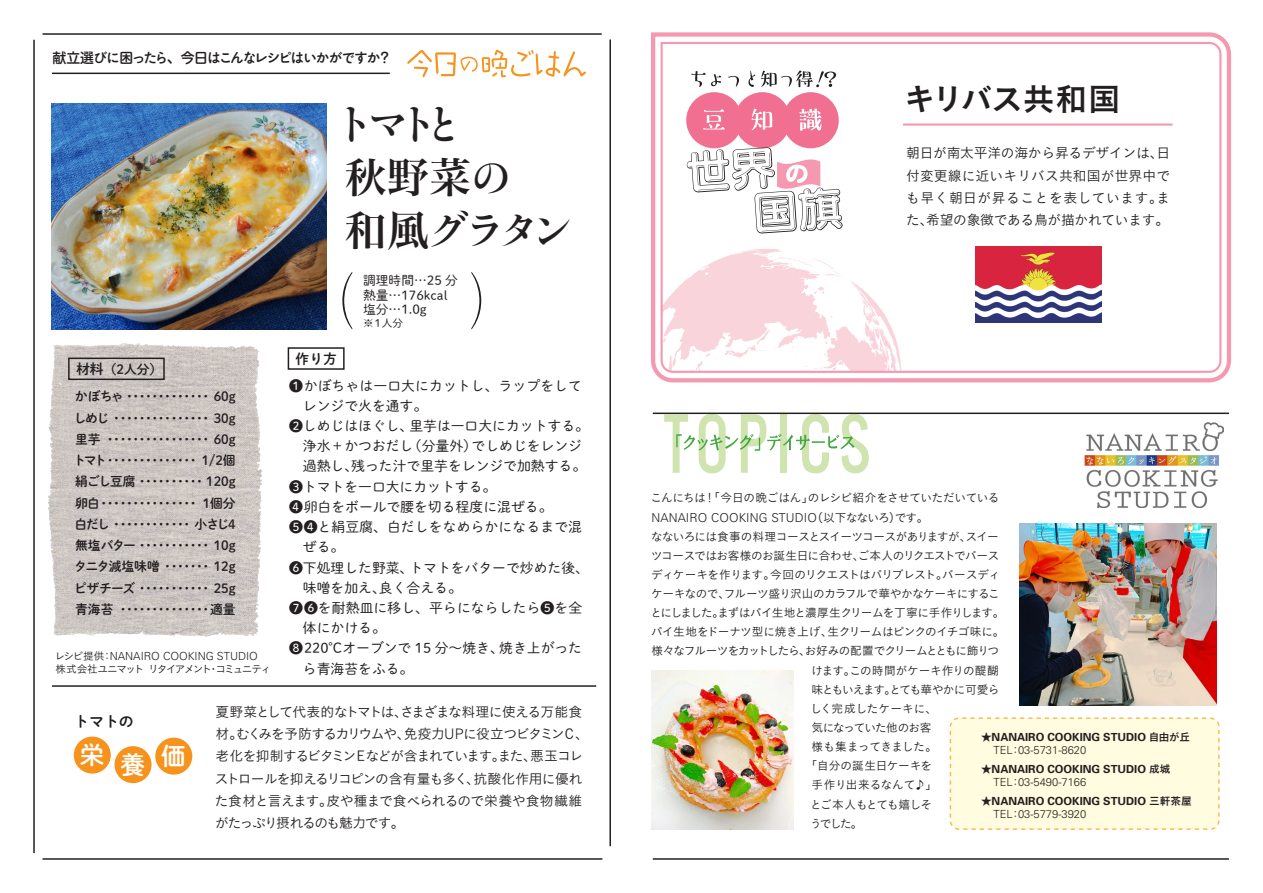
<style>
.page{position:relative;width:1263px;height:893px;background:#fff}
.page>*{position:absolute;margin:0;border:0;box-sizing:border-box;transform-origin:0 0}
.t1{font:41.4px "Ryumin Std Bold KO";letter-spacing:-.195em;color:#231f20}
.t2{font:41.4px "Hira Min Std N W6";color:#231f20}
.t3{font:31.95px "Koburina Go Std W6";letter-spacing:-.025em;color:#231f20}
.t4{font:24.45px "Shuei M Go Std B";color:#fff}
.t5{font:14.85px "Shuei M Go Std B";color:#231f20}
.t6{font:13.8px "Shuei M Go Std L";color:#231f20}
.t7{font:13.8px/22.4px "Koburina Go Std W3";letter-spacing:-.08em;color:#231f20}
.t8{font:13.8px/22.4px "Koburina Go Std W3";letter-spacing:-.05em;color:#231f20;text-align:justify}
.t9{font:500 13.8px "Maru Anti Std";letter-spacing:-.105em;color:#231f20}
.t10{font:13.8px "Shuei M Go Std B";color:#231f20}
.t11{font:12.75px/21.3px "Shuei M Go Std B";color:#231f20}
.t12{font:12.75px/14.9px "Shuei M Go Std L";color:#231f20}
.t13{font:300 12.3px "Univers";letter-spacing:.01em;color:#231f20}
.t14{font:11.7px "Koburina Go Std W3";letter-spacing:-.05em;color:#231f20}
.t15{font:11.7px "Koburina Go Std W3";letter-spacing:-.09em;color:#231f20}
.t16{font:11.7px "Koburina Go Std W3";letter-spacing:-.08em;color:#231f20}
.t17{font:11.7px "Koburina Go Std W3";letter-spacing:-.02em;color:#231f20}
.t18{font:11.7px "Koburina Go Std W3";letter-spacing:-.015em;color:#231f20}
.t19{font:11.7px "Koburina Go Std W3";letter-spacing:-.025em;color:#231f20}
.t20{font:700 11.1px/13.4px "Univers";color:#231f20}
.t21{font:300 11.1px "Univers";color:#231f20}
.t22{font:10.65px "Koburina Go Std W3";letter-spacing:-.13em;color:#231f20}
.t23{font:10.65px "Shuei M Go Std L";color:#231f20}
.s1{font-family:"Shin M Go Pr 6 N"}
.s2{font-family:"Ryumin Std Bold KO"}
.s3{font-family:"Hira Min Std N W6"}
.s4{font-size:13.8px}
.s5{font-family:"Koburina Go Std W3";font-weight:400;font-size:10.65px}
.s6{font-family:"Univers";font-weight:300;font-size:14.55px}
.s7{font-family:"Koburina Go Std W3";font-weight:400;font-size:11.7px}
.s8{font-family:"Koburina Go Std W6";font-weight:400;font-size:10.65px}
.s9{font-weight:300}
</style>
<div class="page">
<hr style="left:43px;top:33px;width:559px;height:2px;background:#231f20">
<hr style="left:609px;top:39px;width:2px;height:807px;background:#231f20">
<hr style="left:43px;top:858px;width:559px;height:2px;background:#231f20">
<hr style="left:33px;top:40px;width:2px;height:813px;background:#231f20">
<hr style="left:52px;top:73px;width:338px;height:1px;background:#231f20">
<hr style="left:653px;top:858px;width:576px;height:2px;background:#231f20">
<svg style="left:407px;top:50px;width:179px;height:27px"></svg>
<img style="left:51px;top:103px;width:276px;height:227px">
<svg style="left:342px;top:272px;width:10px;height:57px"></svg>
<svg style="left:471px;top:272px;width:10px;height:57px"></svg>
<svg style="left:651px;top:32px;width:581px;height:351px"></svg>
<svg style="left:659px;top:41px;width:563px;height:333px"></svg>
<svg style="left:664px;top:414px;width:205px;height:59px"></svg>
<hr style="left:653px;top:413px;width:576px;height:1px;background:#231f20">
<img style="left:1084px;top:423px;width:139px;height:84px">
<hr style="left:52px;top:685px;width:544px;height:2px;background:#231f20">
<div style="left:74px;top:737px;width:37px;height:37px;background:#f7931d;border-radius:50%"></div>
<div style="left:115px;top:746px;width:37px;height:37px;background:#f7931d;border-radius:50%"></div>
<div style="left:155px;top:738px;width:37px;height:37px;background:#f7931d;border-radius:50%"></div>
<img style="left:48px;top:343px;width:214px;height:294px">
<div style="left:288px;top:347px;width:57px;height:23px;border:1px solid #231f20"></div>
<div style="left:68px;top:358px;width:97px;height:22px;border:1px solid #231f20"></div>
<img style="left:652px;top:670px;width:141px;height:159px">
<img style="left:1019px;top:523px;width:198px;height:182px">
<div style="left:950px;top:718px;width:269px;height:111px;background:#fffce0;border-radius:9px"></div>
<div style="left:950px;top:717px;width:270px;height:113px;border:1px dashed #fcb94b;border-radius:9px"></div>
<img style="left:975px;top:247px;width:126px;height:76px">
<p class="t9" style="left:53px;top:48px;width:340px"><span class="s1">献立選</span>びに<span class="s1">困</span>ったら<span class="s1">、今日</span>はこんなレシピはいかがですか<span class="s1">？</span></p>
<h1 class="t1" style="left:334px;top:94px;width:132px">トマトと</h1>
<h1 class="t2" style="left:345px;top:147px;width:169px">秋野菜<span class="s2">の</span></h1>
<h1 class="t1" style="left:345px;top:201px;width:230px"><span class="s3">和風</span>グラタン</h1>
<p class="t11" style="left:75px;top:355px;width:162px;line-height:27.6px"><span class="s4">材料</span>（2人分）<br>かぼちゃ・・・・・・・・・・・・・ 60g</p>
<p class="t11" style="left:73px;top:407px;width:164px;text-align:justify">しめじ・・・・・・・・・・・・・・・ 30g里芋・・・・・・・・・・・・・・・・ 60gトマト・・・・・・・・・・・・・・ 1/2個絹ごし豆腐・・・・・・・・・・ 120g卵白・・・・・・・・・・・・・・・ 1個分白だし・・・・・・・・・・・・小さじ4無塩バター・・・・・・・・・・・ 10gタニタ減塩味噌・・・・・・・ 12gピザチーズ・・・・・・・・・・・ 25g青海苔・・・・・・・・・・・・・・適量</p>
<p class="t21" style="left:54px;top:650px;width:205px"><span class="s5">レシピ提供：</span>NANAIRO COOKING STUDIO</p>
<p class="t22" style="left:55px;top:661px;width:217px">株式会社ユニマットリタイアメント・コミュニティ</p>
<p class="t10" style="left:296px;top:348px;width:43px">作り方</p>
<p class="t12" style="left:363px;top:272px;width:96px">調理時間…25 分熱量…176kcal塩分…1.0g</p>
<p class="t23" style="left:363px;top:316px;width:41px">※1人分</p>
<p class="t6" style="left:289px;top:375px;width:294px">❶かぼちゃは一口大にカットし、ラップをして</p>
<p class="t6" style="left:303px;top:396px;width:126px">レンジで火を通す。</p>
<p class="t6" style="left:289px;top:416px;width:301px">❷しめじはほぐし、里芋は一口大にカットする。</p>
<p class="t6" style="left:303px;top:436px;width:281px">浄水＋かつおだし（分量外）でしめじをレンジ</p>
<p class="t6" style="left:303px;top:456px;width:285px">過熱し、残った汁で里芋をレンジで加熱する。</p>
<p class="t6" style="left:289px;top:476px;width:209px">❸トマトを一口大にカットする。</p>
<p class="t6" style="left:289px;top:497px;width:265px">❹卵白をボールで腰を切る程度に混ぜる。</p>
<p class="t6" style="left:289px;top:517px;width:295px">❺❹と絹豆腐、白だしをなめらかになるまで混</p>
<p class="t6" style="left:303px;top:537px;width:43px">ぜる。</p>
<p class="t6" style="left:289px;top:557px;width:301px">❻下処理した野菜、トマトをバターで炒めた後、</p>
<p class="t6" style="left:303px;top:577px;width:160px">味噌を加え、良く合える。</p>
<p class="t6" style="left:289px;top:598px;width:295px">❼❻を耐熱皿に移し、平らにならしたら❺を全</p>
<p class="t6" style="left:303px;top:618px;width:84px">体にかける。</p>
<p class="t6" style="left:289px;top:638px;width:295px">❽220℃オーブンで 15 分～焼き、焼き上がった</p>
<p class="t6" style="left:303px;top:658px;width:112px">ら青海苔をふる。</p>
<p class="t5" style="left:74px;top:711px;width:61px">トマトの</p>
<h3 class="t4" style="left:80px;top:738px;width:107px">栄養価</h3>
<p class="t7" style="left:215px;top:700px;width:376px">夏野菜として代表的なトマトは、さまざまな料理に使える万能食材。むくみを予防するカリウムや、免疫力<span class="s6">UP</span>に役立つビタミンＣ、老化を抑制するビタミンＥなどが含まれています。また、悪玉コレストロールを抑えるリコピンの含有量も多く、抗酸化作用に優れた食材と言えます。皮や種まで食べられるので栄養や食物繊維がたっぷり摂れるのも魅力です。</p>
<h2 class="t3" style="left:904px;top:75px;width:218px">キリバス共和国</h2>
<p class="t8" style="left:906px;top:142px;width:266px">朝日が南太平洋の海から昇るデザインは、日付変更線に近いキリバス共和国が世界中でも早く朝日が昇ることを表しています。また、希望の象徴である鳥が描かれています。</p>
<p class="t14" style="left:650px;top:489px;width:351px">こんにちは！「今日の晩ごはん」のレシピ紹介をさせていただいている</p>
<p class="t13" style="left:651px;top:510px;width:278px">NANAIRO COOKING STUDIO<span class="s7">（以下なないろ）です。</span></p>
<p class="t14" style="left:651px;top:527px;width:349px">なないろには食事の料理コースとスイーツコースがありますが、スイー</p>
<p class="t14" style="left:651px;top:547px;width:350px">ツコースではお客様のお誕生日に合わせ、ご本人のリクエストでバース</p>
<p class="t14" style="left:651px;top:566px;width:351px">ディケーキを作ります。今回のリクエストはパリブレスト。バースディ</p>
<p class="t14" style="left:651px;top:585px;width:350px">ケーキなので、フルーツ盛り沢山のカラフルで華やかなケーキにするこ</p>
<p class="t16" style="left:650px;top:604px;width:356px">とにしました。まずはパイ生地と濃厚生クリームを丁寧に手作りします。</p>
<p class="t14" style="left:651px;top:623px;width:355px">パイ生地をドーナツ型に焼き上げ、生クリームはピンクのイチゴ味に。</p>
<p class="t15" style="left:651px;top:642px;width:349px">様々なフルーツをカットしたら、お好みの配置でクリームとともに飾りつ</p>
<p class="t17" style="left:811px;top:661px;width:189px">けます。この時間がケーキ作りの醍醐</p>
<p class="t15" style="left:811px;top:680px;width:189px">味ともいえます。とても華やかに可愛ら</p>
<p class="t17" style="left:810px;top:700px;width:129px">しく完成したケーキに、</p>
<p class="t16" style="left:811px;top:719px;width:122px">気になっていた他のお客</p>
<p class="t17" style="left:811px;top:738px;width:127px">様も集まってきました。</p>
<p class="t18" style="left:805px;top:757px;width:128px">「自分の誕生日ケーキを</p>
<p class="t19" style="left:811px;top:776px;width:127px">手作り出来るなんて♪」</p>
<p class="t14" style="left:810px;top:795px;width:124px">とご本人もとても嬉しそ</p>
<p class="t14" style="left:810px;top:814px;width:54px">うでした。</p>
<p class="t20" style="left:993px;top:730px;width:198px;text-indent:-12px"><span class="s8">★</span>NANAIRO COOKING STUDIO <span class="s8">自由が丘<br></span><span class="s9">TEL</span><span class="s5">：</span><span class="s9">03-5731-8620</span></p>
<p class="t20" style="left:993px;top:762px;width:178px;text-indent:-12px"><span class="s8">★</span>NANAIRO COOKING STUDIO <span class="s8">成城<br></span><span class="s9">TEL</span><span class="s5">：</span><span class="s9">03-5490-7166</span></p>
<p class="t20" style="left:993px;top:795px;width:200px;line-height:12.5px;text-indent:-12px"><span class="s8">★</span>NANAIRO COOKING STUDIO <span class="s8">三軒茶屋<br></span><span class="s9">TEL</span><span class="s5">：</span><span class="s9">03-5779-3920</span></p>
</div>
